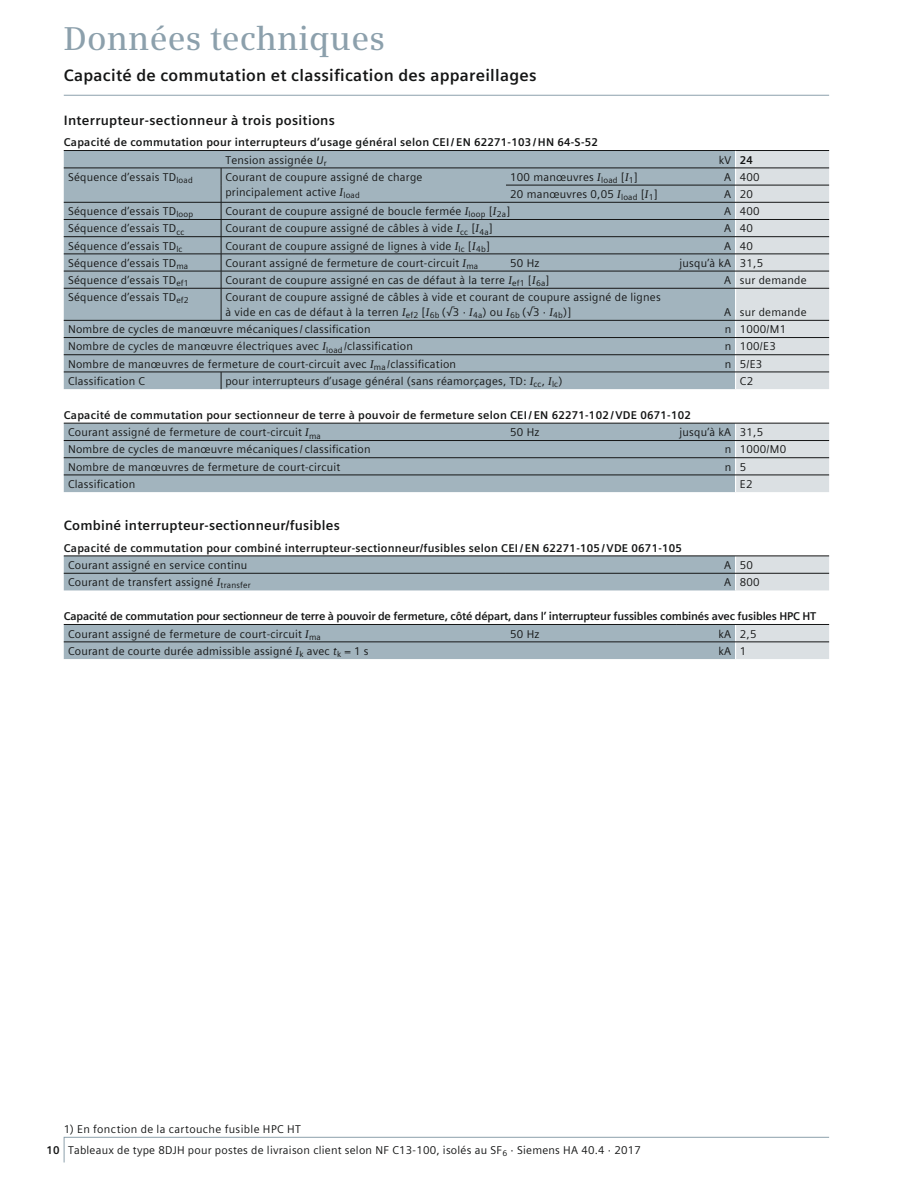
<style>
.page{position:relative;width:918px;height:1188px;background:#fff}
.page>*{position:absolute;margin:0;border:0;box-sizing:border-box;transform-origin:0 0}
.t1{font:600 33px "Siemens Serif";letter-spacing:.005em;color:#8ca0ac}
.t2{font:700 16.5px "Siemens Sans Global";letter-spacing:.015em;color:#151616}
.t3{font:700 13.5px "Siemens Sans Global";letter-spacing:.015em;color:#151616}
.t4{font:11.25px/14.9px "Siemens Sans Global";letter-spacing:.02em;color:#151616}
.t5{font:700 11.25px/17.4px "Siemens Sans Global";letter-spacing:.02em;color:#151616}
.t6{font:700 11.25px/17.4px "Siemens Sans Global";letter-spacing:-.015em;color:#151616}
.s1{font-weight:400}
.s2{font-weight:400;font-style:italic}
.s3{font-weight:700}
.s4{font-family:"Siemens Serif";font-style:italic}
.s5{font-family:"Siemens Serif";font-weight:400;font-style:italic}
.s6{font-style:italic}
</style>
<div class="page">
<hr style="left:64px;top:95px;width:765px;height:1px;background:#8ca0ac">
<svg style="left:63px;top:1137px;width:767px;height:26px"></svg>
<svg style="left:64px;top:151px;width:672px;height:508px;fill:#a2b4be"></svg>
<svg style="left:736px;top:151px;width:93px;height:508px;fill:#dbe0e3"></svg>
<hr style="left:64px;top:150px;width:765px;height:1px;background:#151616">
<svg style="left:735px;top:151px;width:1px;height:137px"></svg>
<hr style="left:735px;top:288px;width:1px;height:32px;background:#fff">
<svg style="left:735px;top:321px;width:1px;height:68px"></svg>
<svg style="left:735px;top:424px;width:1px;height:68px"></svg>
<svg style="left:735px;top:557px;width:1px;height:33px"></svg>
<svg style="left:735px;top:625px;width:1px;height:34px"></svg>
<hr style="left:506px;top:185px;width:323px;height:1px;background:#151616">
<hr style="left:64px;top:202px;width:765px;height:1px;background:#151616">
<hr style="left:64px;top:219px;width:765px;height:1px;background:#151616">
<hr style="left:64px;top:236px;width:765px;height:1px;background:#151616">
<hr style="left:64px;top:254px;width:765px;height:1px;background:#151616">
<hr style="left:64px;top:271px;width:765px;height:1px;background:#151616">
<hr style="left:64px;top:288px;width:765px;height:1px;background:#151616">
<hr style="left:64px;top:320px;width:765px;height:1px;background:#151616">
<hr style="left:64px;top:337px;width:765px;height:1px;background:#151616">
<hr style="left:64px;top:354px;width:765px;height:1px;background:#151616">
<hr style="left:64px;top:372px;width:765px;height:1px;background:#151616">
<hr style="left:64px;top:440px;width:765px;height:1px;background:#151616">
<hr style="left:64px;top:457px;width:765px;height:1px;background:#151616">
<hr style="left:64px;top:475px;width:765px;height:1px;background:#151616">
<hr style="left:506px;top:573px;width:323px;height:1px;background:#151616">
<hr style="left:64px;top:642px;width:765px;height:1px;background:#151616">
<hr style="left:676px;top:624px;width:153px;height:1px;background:#151616">
<hr style="left:676px;top:556px;width:153px;height:1px;background:#151616">
<hr style="left:64px;top:423px;width:765px;height:1px;background:#151616">
<hr style="left:64px;top:556px;width:612px;height:1px;background:#151616">
<hr style="left:64px;top:624px;width:612px;height:1px;background:#151616">
<svg style="left:221px;top:169px;width:1px;height:119px"></svg>
<hr style="left:221px;top:288px;width:1px;height:32px;background:#151616">
<hr style="left:64px;top:168px;width:765px;height:1px;background:#151616">
<hr style="left:64px;top:573px;width:442px;height:1px;background:#151616">
<svg style="left:221px;top:372px;width:1px;height:17px"></svg>
<h1 class="t1" style="left:64px;top:23px;width:323px">Données techniques</h1>
<h2 class="t2" style="left:64px;top:65px;width:474px">Capacité de commutation et classification des appareillages</h2>
<p class="t3" style="left:64px;top:112px;width:273px">Interrupteur-sectionneur à trois positions</p>
<p class="t5" style="left:225px;top:134px;width:374px;text-indent:-162px">Capacité de commutation pour interrupteurs d’usage général selon CEI / EN 62271-103 / HN 64-S-52<br><span class="s1">Tension assignée</span> <span class="s2">U</span><sub>r</sub></p>
<p class="t4" style="left:719px;top:152px;width:36px">kV <span class="s3">24</span></p>
<p class="t4" style="left:68px;top:169px;width:126px">Séquence d’essais TD<sub>load</sub></p>
<p class="t4" style="left:225px;top:169px;width:199px">Courant de coupure assigné de charge principalement active <span class="s4">I</span><sub>load</sub></p>
<p class="t4" style="left:510px;top:169px;width:129px">100 manœuvres <span class="s4">I</span><sub>load</sub> [<span class="s4">I</span><sub>1</sub>]</p>
<p class="t4" style="left:724px;top:169px;width:37px">A 400</p>
<p class="t4" style="left:510px;top:187px;width:149px">20 manœuvres 0,05 <span class="s4">I</span><sub>load</sub> [<span class="s4">I</span><sub>1</sub>]</p>
<p class="t4" style="left:724px;top:187px;width:30px">A 20</p>
<p class="t4" style="left:68px;top:204px;width:127px">Séquence d’essais TD<sub>loop</sub></p>
<p class="t4" style="left:225px;top:204px;width:287px">Courant de coupure assigné de boucle fermée <span class="s4">I</span><sub>loop</sub> [<span class="s4">I</span><sub>2a</sub>]</p>
<p class="t4" style="left:724px;top:204px;width:37px">A 400</p>
<p class="t4" style="left:68px;top:221px;width:118px">Séquence d’essais TD<sub>cc</sub></p>
<p class="t4" style="left:225px;top:221px;width:269px">Courant de coupure assigné de câbles à vide <span class="s4">I</span><sub>cc</sub> [<span class="s4">I</span><sub>4a</sub>]</p>
<p class="t4" style="left:724px;top:221px;width:30px">A 40</p>
<p class="t4" style="left:68px;top:238px;width:116px">Séquence d’essais TD<sub>lc</sub></p>
<p class="t4" style="left:225px;top:238px;width:266px">Courant de coupure assigné de lignes à vide <span class="s4">I</span><sub>lc</sub> [<span class="s4">I</span><sub>4b</sub>]</p>
<p class="t4" style="left:724px;top:238px;width:30px">A 40</p>
<p class="t4" style="left:68px;top:255px;width:122px">Séquence d’essais TD<sub>ma</sub></p>
<p class="t4" style="left:225px;top:255px;width:254px">Courant assigné de fermeture de court-circuit <span class="s4">I</span><sub>ma</sub></p>
<p class="t4" style="left:510px;top:255px;width:31px">50 Hz</p>
<p class="t4" style="left:680px;top:255px;width:85px">jusqu’à kA 31,5</p>
<p class="t4" style="left:68px;top:273px;width:122px">Séquence d’essais TD<sub>ef1</sub></p>
<p class="t4" style="left:225px;top:273px;width:326px">Courant de coupure assigné en cas de défaut à la terre <span class="s4">I</span><sub>ef1</sub> [<span class="s4">I</span><sub>6a</sub>]</p>
<p class="t4" style="left:724px;top:273px;width:84px">A sur demande</p>
<p class="t4" style="left:68px;top:290px;width:122px">Séquence d’essais TD<sub>ef2</sub></p>
<p class="t4" style="left:225px;top:290px;width:437px">Courant de coupure assigné de câbles à vide et courant de coupure assigné de lignes à vide en cas de défaut à la terren <span class="s4">I</span><sub>ef2</sub> [<span class="s4">I</span><sub>6b</sub> (√3 · <span class="s4">I</span><sub>4a</sub>) ou <span class="s4">I</span><sub>6b</sub> (√3 · <span class="s4">I</span><sub>4b</sub>)]</p>
<p class="t4" style="left:724px;top:305px;width:84px">A sur demande</p>
<p class="t4" style="left:68px;top:322px;width:304px">Nombre de cycles de manœuvre mécaniques / classification</p>
<p class="t4" style="left:725px;top:322px;width:63px">n 1000/M1</p>
<p class="t4" style="left:68px;top:339px;width:347px">Nombre de cycles de manœuvre électriques avec <span class="s4">I</span><sub>load</sub> /classification</p>
<p class="t4" style="left:725px;top:339px;width:53px">n 100/E3</p>
<p class="t4" style="left:68px;top:356px;width:390px">Nombre de manœuvres de fermeture de court-circuit avec <span class="s4">I</span><sub>ma</sub> /classification</p>
<p class="t4" style="left:725px;top:356px;width:39px">n 5/E3</p>
<p class="t4" style="left:68px;top:373px;width:79px">Classification C</p>
<p class="t4" style="left:225px;top:373px;width:339px">pour interrupteurs d’usage général (sans réamorçages, TD: <span class="s4">I</span><sub>cc</sub>, <span class="s4">I</span><sub>lc</sub>)</p>
<p class="t4" style="left:740px;top:373px;width:15px">C2</p>
<p class="t5" style="left:68px;top:406px;width:624px;text-indent:-4px">Capacité de commutation pour sectionneur de terre à pouvoir de fermeture selon CEI / EN 62271-102 / VDE 0671-102<br><span class="s1">Courant assigné de fermeture de court-circuit</span> <span class="s5">I</span><sub>ma</sub></p>
<p class="t4" style="left:510px;top:425px;width:31px">50 Hz</p>
<p class="t4" style="left:680px;top:425px;width:85px">jusqu’à kA 31,5</p>
<p class="t4" style="left:68px;top:442px;width:304px">Nombre de cycles de manœuvre mécaniques / classification</p>
<p class="t4" style="left:725px;top:442px;width:63px">n 1000/M0</p>
<p class="t4" style="left:68px;top:459px;width:274px">Nombre de manœuvres de fermeture de court-circuit</p>
<p class="t4" style="left:725px;top:459px;width:23px">n 5</p>
<p class="t4" style="left:68px;top:476px;width:69px">Classification</p>
<p class="t4" style="left:740px;top:476px;width:14px">E2</p>
<p class="t3" style="left:64px;top:517px;width:278px">Combiné interrupteur-sectionneur/fusibles</p>
<p class="t5" style="left:64px;top:539px;width:620px">Capacité de commutation pour combiné interrupteur-sectionneur/fusibles selon CEI / EN 62271-105 / VDE 0671-105</p>
<p class="t4" style="left:68px;top:558px;width:181px">Courant assigné en service continu</p>
<p class="t4" style="left:724px;top:558px;width:30px">A 50</p>
<p class="t4" style="left:68px;top:575px;width:184px">Courant de transfert assigné <span class="s4">I</span><sub>transfer</sub></p>
<p class="t4" style="left:724px;top:575px;width:37px">A 800</p>
<p class="t6" style="left:68px;top:607px;width:750px;text-indent:-4px">Capacité de commutation pour sectionneur de terre à pouvoir de fermeture, côté départ, dans l’ interrupteur fussibles combinés avec fusibles HPC HT<br><span class="s1">Courant assigné de fermeture de court-circuit</span> <span class="s5">I</span><sub>ma</sub></p>
<p class="t4" style="left:510px;top:626px;width:31px">50 Hz</p>
<p class="t4" style="left:719px;top:626px;width:39px">kA 2,5</p>
<p class="t4" style="left:68px;top:643px;width:302px">Courant de courte durée admissible assigné <span class="s4">I</span><sub>k</sub> avec <span class="s6">t</span><sub>k</sub> = 1 s</p>
<p class="t4" style="left:719px;top:643px;width:29px">kA 1</p>
<p class="t4" style="left:64px;top:1121px;width:239px">1) En fonction de la cartouche fusible HPC HT</p>
<p class="t4" style="left:46px;top:1143px;width:596px"><span class="s3">10</span> Tableaux de type 8DJH pour postes de livraison client selon NF C13-100, isolés au SF<sub>6</sub> · Siemens HA 40.4 · 2017</p>
</div>
